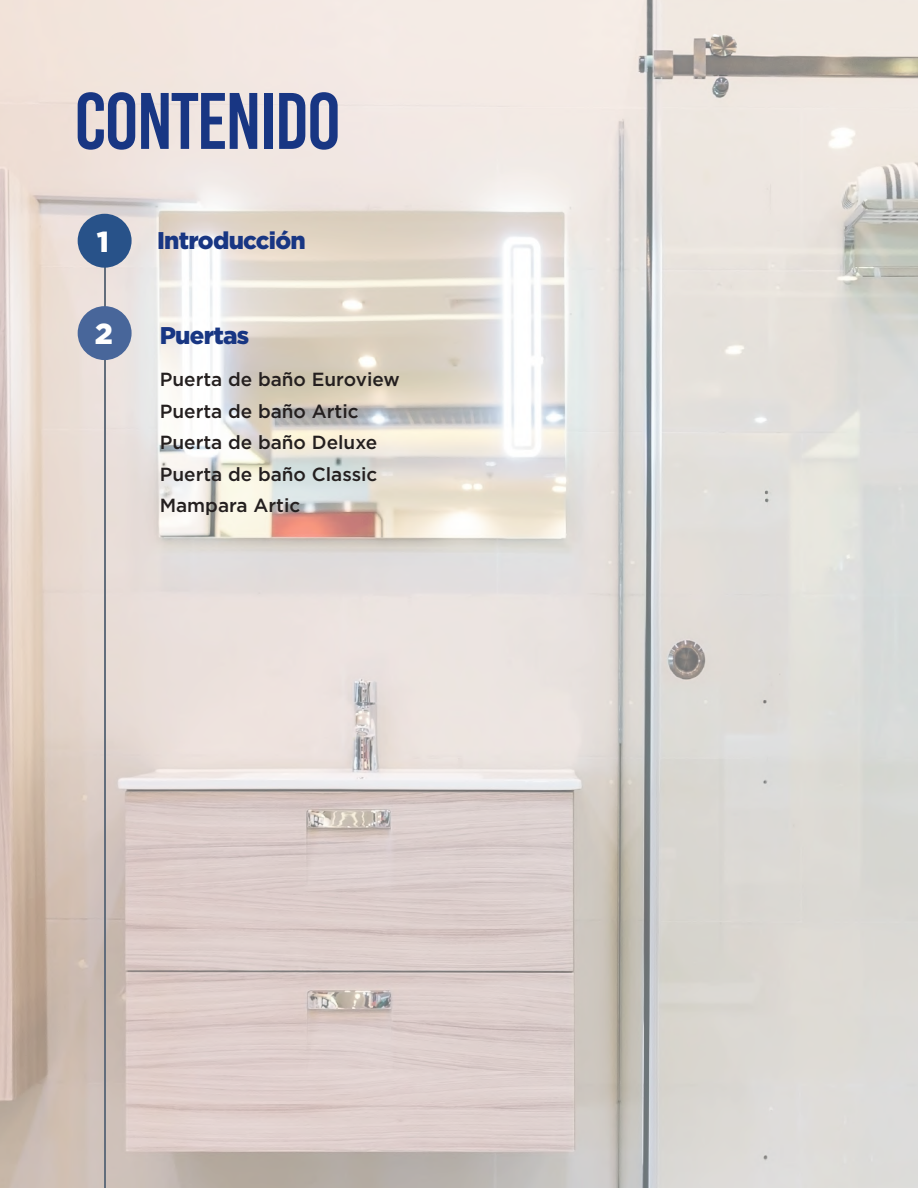
<style>
.page{position:relative;width:918px;height:1188px;background:#fff}
.page>*{position:absolute;margin:0;border:0;box-sizing:border-box;transform-origin:0 0}
.t1{font:79.95px "Bebas Kai";letter-spacing:-.03em;color:#183683}
.t2{font:900 28.95px "Gotham";color:#fff}
.t3{font:900 24.15px "Gotham";letter-spacing:-.03em;color:#183683}
.t4{font:500 19.05px/31.5px "Gotham";color:#241f1f}
</style>
<div class="page">
<img style="left:0;top:0;width:918px;height:1188px">
<hr style="left:104px;top:337px;width:1px;height:851px;background:#626d7b">
<hr style="left:104px;top:241px;width:1px;height:106px;background:#626d7b">
<div style="left:78px;top:306px;width:54px;height:54px;background:#48669a;border-radius:50%"></div>
<div style="left:78px;top:214px;width:54px;height:54px;background:#285289;border-radius:50%"></div>
<h1 class="t1" style="left:74px;top:78px;width:269px">CONTENIDO</h1>
<h2 class="t2" style="left:97px;top:225px;width:14px">1</h2>
<p class="t3" style="left:157px;top:226px;width:150px">Introducción</p>
<h2 class="t2" style="left:95px;top:317px;width:20px">2</h2>
<p class="t3" style="left:160px;top:321px;width:91px">Puertas</p>
<p class="t4" style="left:160px;top:363px;width:242px">Puerta de baño Euroview<br>Puerta de baño Artic<br>Puerta de baño Deluxe<br>Puerta de baño Classic<br>Mampara Artic</p>
</div>
